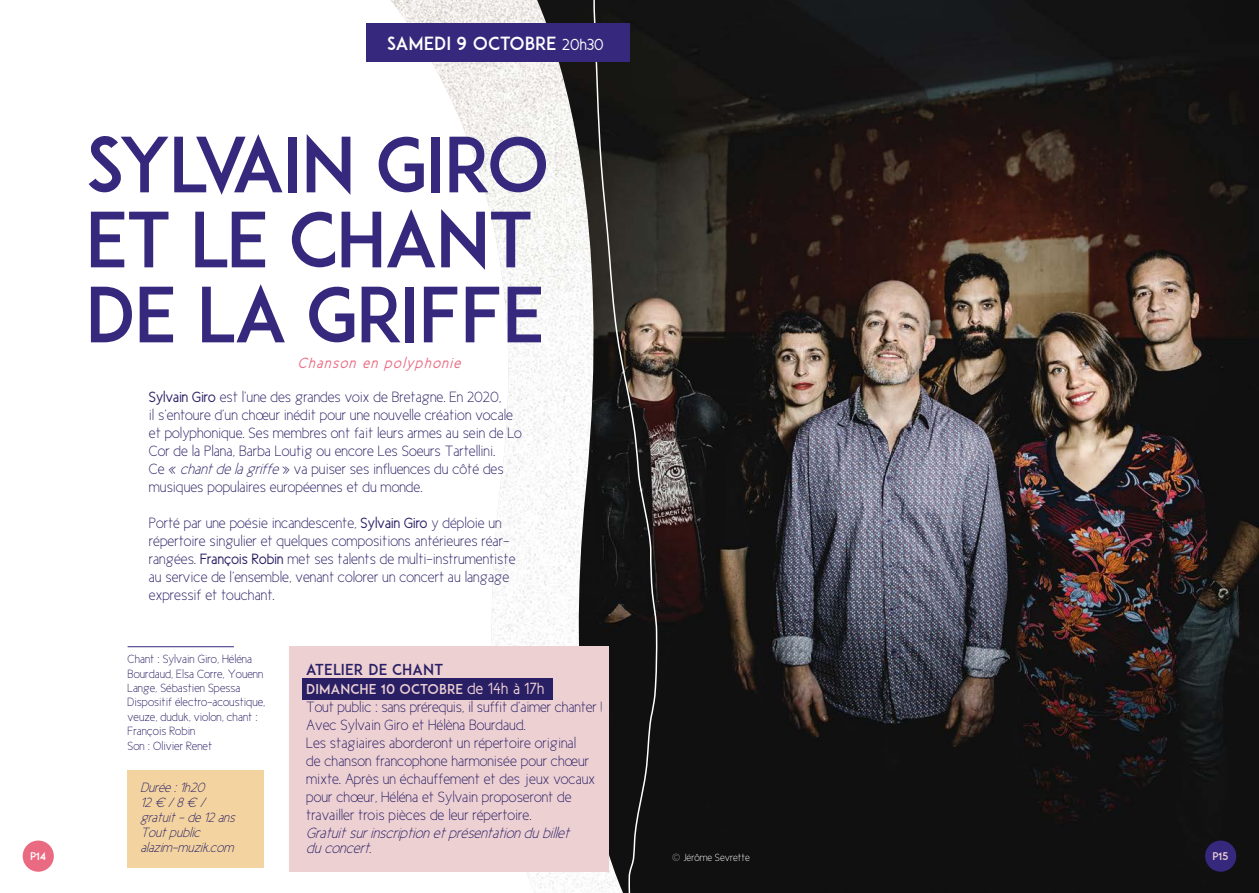
<style>
.page{position:relative;width:1259px;height:893px;background:#fff}
.page>*{position:absolute;margin:0;border:0;box-sizing:border-box;transform-origin:0 0}
.t1{font:75px/75px "ADAM.CGPRO";letter-spacing:-.025em;color:#35287d}
.t2{font:18px "ADAM.CGPRO";color:#fff}
.t3{font:15px/18px "New Cicle Fina";color:#291f65}
.t4{font:italic 15px/15px "New Cicle Fina";color:#291f65}
.t5{font:italic 15px "New Cicle Gordita";letter-spacing:.1em;color:#ea6b81}
.t6{font:15px "ADAM.CGPRO";letter-spacing:.01em;color:#291f65}
.t7{font:italic 13.5px/15px "New Cicle Fina";color:#291f65}
.t8{font:13.5px "ADAM.CGPRO";letter-spacing:.01em;color:#edd0d2}
.t9{font:12px/14.4px "New Cicle Fina";color:#291f65}
.t10{font:10.5px "New Cicle Fina";color:#fff}
.t11{font:10.5px "ADAM.CGPRO";color:#fff}
.t12{font:10.5px "ADAM.CGPRO";color:#edd0d2}
.s1{font-family:"New Cicle Gordita";font-size:16.5px}
.s2{font-family:"New Cicle Gordita"}
.s3{font-style:italic}
.s4{font-family:"Montserrat";font-weight:100}
</style>
<div class="page">
<img style="left:390px;top:0;width:133px;height:646px">
<img style="left:537px;top:0;width:722px;height:893px">
<svg style="left:592px;top:0;width:66px;height:893px;background:#2a2826"></svg>
<div style="left:128px;top:770px;width:136px;height:97px;background:#f3d4a0"></div>
<div style="left:366px;top:23px;width:263px;height:39px;background:#35287d"></div>
<hr style="left:128px;top:646px;width:106px;height:1px;background:#35287d">
<div style="left:289px;top:646px;width:319px;height:226px;background:#edd0d2"></div>
<div style="left:302px;top:678px;width:251px;height:21px;background:#291f65"></div>
<div style="left:23px;top:840px;width:31px;height:32px;background:#ea6b81;border-radius:50%"></div>
<div style="left:1205px;top:840px;width:31px;height:32px;background:#35287d;border-radius:50%"></div>
<p class="t2" style="left:387px;top:32px;width:218px">SAMEDI 9 OCTOBRE <span class="s1">20h30</span></p>
<h1 class="t1" style="left:85px;top:126px;width:466px">SYLVAIN GIRO<br>ET LE CHANT<br>DE LA GRIFFE</h1>
<p class="t5" style="left:298px;top:355px;width:164px">Chanson en polyphonie</p>
<p class="t3" style="left:149px;top:388px;width:374px"><span class="s2">Sylvain Giro</span> est l’une des grandes voix de Bretagne. En 2020,<br>il s’entoure d’un chœur inédit pour une nouvelle création vocale et polyphonique. Ses membres ont fait leurs armes au sein de Lo Cor de la Plana, Barba Loutig ou encore Les Soeurs Tartellini.<br>Ce « <span class="s3">chant de la griffe</span> » va puiser ses influences du côté des musiques populaires européennes et du monde.</p>
<p class="t3" style="left:149px;top:514px;width:368px">Porté par une poésie incandescente, <span class="s2">Sylvain Giro</span> y déploie un répertoire singulier et quelques compositions antérieures réar&shy;rangées. <span class="s2">François Robin</span> met ses talents de multi-instrumentiste au service de l’ensemble, venant colorer un concert au langage expressif et touchant.</p>
<p class="t9" style="left:128px;top:652px;width:139px">Chant : Sylvain Giro, Héléna<br>Bourdaud, Elsa Corre, Youenn<br>Lange, Sébastien Spessa<br>Dispositif électro-acoustique, veuze, duduk, violon, chant :<br>François Robin<br>Son : Olivier Renet</p>
<p class="t6" style="left:306px;top:660px;width:138px">ATELIER DE CHANT</p>
<p class="t8" style="left:306px;top:681px;width:240px">DIMANCHE 10 OCTOBRE <span class="s1">de 14h à 17h</span></p>
<p class="t3" style="left:306px;top:698px;width:298px">Tout public : sans prérequis, il suffit d’aimer chanter !<br>Avec Sylvain Giro et Hélèna Bourdaud.<br>Les stagiaires aborderont un répertoire original<br>de chanson francophone harmonisée pour chœur mixte. Après un échauffement et des jeux vocaux pour chœur, Héléna et Sylvain proposeront de travailler trois pièces de leur répertoire.</p>
<p class="t4" style="left:306px;top:826px;width:264px">Gratuit sur inscription et présentation du billet du concert.</p>
<p class="t7" style="left:140px;top:780px;width:96px">Durée : 1h20<br>12 € / 8 € / gratuit - de 12 ans<br>Tout public alazim-muzik.com</p>
<p class="t11" style="left:30px;top:849px;width:18px">P14</p>
<p class="t10" style="left:672px;top:851px;width:79px"><span class="s4">©</span> Jérôme Sevrette</p>
<p class="t12" style="left:1212px;top:849px;width:18px">P15</p>
</div>
